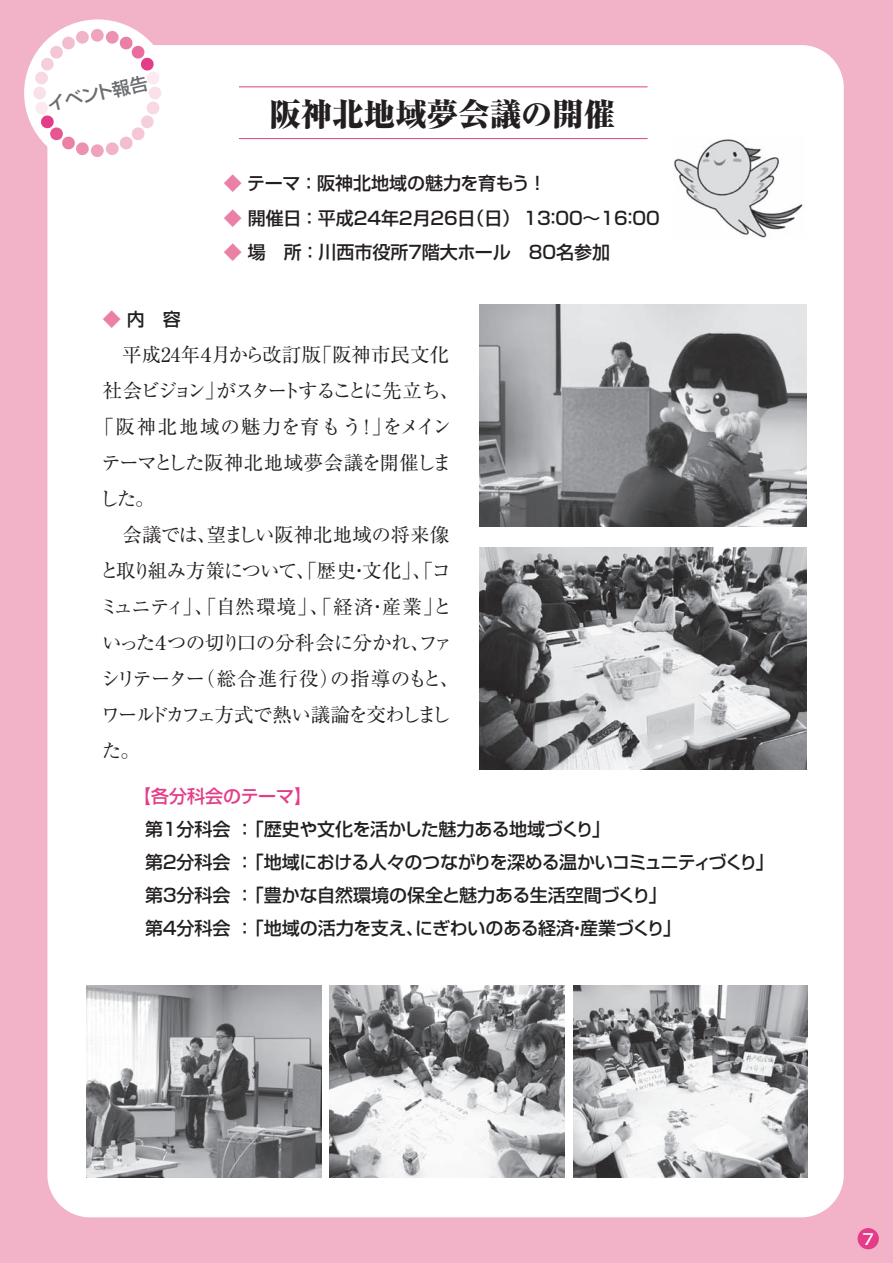
<style>
.page{position:relative;width:893px;height:1263px;background:#f2b3c9}
.page>*{position:absolute;margin:0;border:0;box-sizing:border-box;transform-origin:0 0}
.t1{font:800 expanded 31.5px "Ryumin Pro";color:#231f20}
.t2{font:19.5px "Ryumin Pro";letter-spacing:-.04em;color:#231f20}
.t3{font:19.5px "Ryumin Pro";letter-spacing:-.065em;color:#231f20}
.t4{font:19.5px "Ryumin Pro";letter-spacing:-.02em;color:#231f20}
.t5{font:19.5px "Ryumin Pro";letter-spacing:-.13em;color:#231f20}
.t6{font:19.5px "Ryumin Pro";color:#231f20}
.t7{font:19.5px "Ryumin Pro";letter-spacing:-.01em;color:#231f20}
.t8{font:19.5px "Ryumin Pro";letter-spacing:-.1em;color:#231f20}
.t9{font:19.5px "Ryumin Pro";letter-spacing:.065em;color:#231f20}
.t10{font:500 18px/33px "Shin Go Pro";letter-spacing:-.015em;color:#231f20}
.t11{font:500 18px "Shin Go Pro";color:#e43d88}
.t12{font:500 18px "Shin Go Pro";color:#6c6d70}
.t13{font:500 15px "Shin Go Pr 6 N";color:#fff}
.s1{color:#eb80a7}
</style>
<div class="page">
<div style="left:47px;top:45px;width:797px;height:1172px;background:#fff;border-radius:43px"></div>
<div style="left:858px;top:1228px;width:21px;height:21px;background:#e43d88;border-radius:50%"></div>
<img style="left:674px;top:139px;width:129px;height:99px">
<img style="left:479px;top:305px;width:328px;height:221px">
<img style="left:480px;top:548px;width:326px;height:221px">
<div style="left:24px;top:19px;width:147px;height:148px;background:#fff;border-radius:50%"></div>
<div style="left:33px;top:87px;width:13px;height:12px;background:#fae1e9;border-radius:50%"></div>
<div style="left:149px;top:87px;width:12px;height:12px;background:#fae1e9;border-radius:50%"></div>
<svg style="left:35px;top:102px;width:54px;height:54px"></svg>
<svg style="left:106px;top:30px;width:53px;height:54px"></svg>
<div style="left:91px;top:144px;width:13px;height:13px;background:#efa3be;border-radius:50%"></div>
<div style="left:91px;top:29px;width:13px;height:13px;background:#efa3be;border-radius:50%"></div>
<svg style="left:106px;top:101px;width:54px;height:54px"></svg>
<svg style="left:35px;top:30px;width:54px;height:55px"></svg>
<img style="left:86px;top:986px;width:235px;height:192px">
<img style="left:330px;top:986px;width:235px;height:192px">
<img style="left:573px;top:986px;width:235px;height:192px">
<hr style="left:239px;top:138px;width:409px;height:1px;background:#e43d88">
<hr style="left:239px;top:86px;width:409px;height:1px;background:#e43d88">
<p class="t12" style="left:44px;top:90px;width:104px;rotate:-13deg">イベント報告</p>
<h1 class="t1" style="left:269px;top:89px;width:347px">阪神北地域夢会議の開催</h1>
<p class="t10" style="left:224px;top:165px;width:324px"><span class="s1">◆</span> テーマ ：阪神北地域の魅力を育もう ！</p>
<p class="t10" style="left:224px;top:199px;width:437px"><span class="s1">◆</span> 開催日 ：平成24年２月26日（日） 13：00～16：00</p>
<p class="t10" style="left:224px;top:234px;width:388px"><span class="s1">◆</span> 場　所 ：川西市役所７階大ホール　80名参加</p>
<p class="t10" style="left:103px;top:300px;width:79px"><span class="s1">◆</span> 内　容</p>
<p class="t6" style="left:103px;top:339px;width:348px">　平成24年４月から改訂版「阪神市民文化</p>
<p class="t5" style="left:103px;top:375px;width:358px">社会ビジョン」がスタートすることに先立ち、</p>
<p class="t9" style="left:94px;top:411px;width:359px">「阪神北地域の魅力を育もう！」をメイン</p>
<p class="t2" style="left:101px;top:447px;width:352px">テーマとした阪神北地域夢会議を開催しま</p>
<p class="t2" style="left:100px;top:483px;width:57px">した。</p>
<p class="t2" style="left:103px;top:519px;width:348px">　会議では、望ましい阪神北地域の将来像</p>
<p class="t3" style="left:100px;top:555px;width:353px">と取り組み方策について、「歴史・文化」、「コ</p>
<p class="t4" style="left:99px;top:591px;width:354px">ミュニティ」、「自然環境」、「経済・産業」と</p>
<p class="t2" style="left:102px;top:627px;width:352px">いった４つの切り口の分科会に分かれ、ファ</p>
<p class="t7" style="left:101px;top:663px;width:360px">シリテーター（総合進行役）の指導のもと、</p>
<p class="t8" style="left:101px;top:699px;width:351px">ワールドカフェ方式で熱い議論を交わしまし</p>
<p class="t2" style="left:102px;top:735px;width:40px">た。</p>
<p class="t11" style="left:133px;top:782px;width:181px">【各分科会のテーマ】</p>
<p class="t10" style="left:145px;top:811px;width:630px">第１分科会 ：「歴史や文化を活かした魅力ある地域づくり」<br>第２分科会 ：「地域における人々のつながりを深める温かいコミュニティづくり」第３分科会 ：「豊かな自然環境の保全と魅力ある生活空間づくり」<br>第４分科会 ：「地域の活力を支え、にぎわいのある経済・産業づくり」　</p>
<p class="t13" style="left:862px;top:1226px;width:13px">7</p>
</div>
